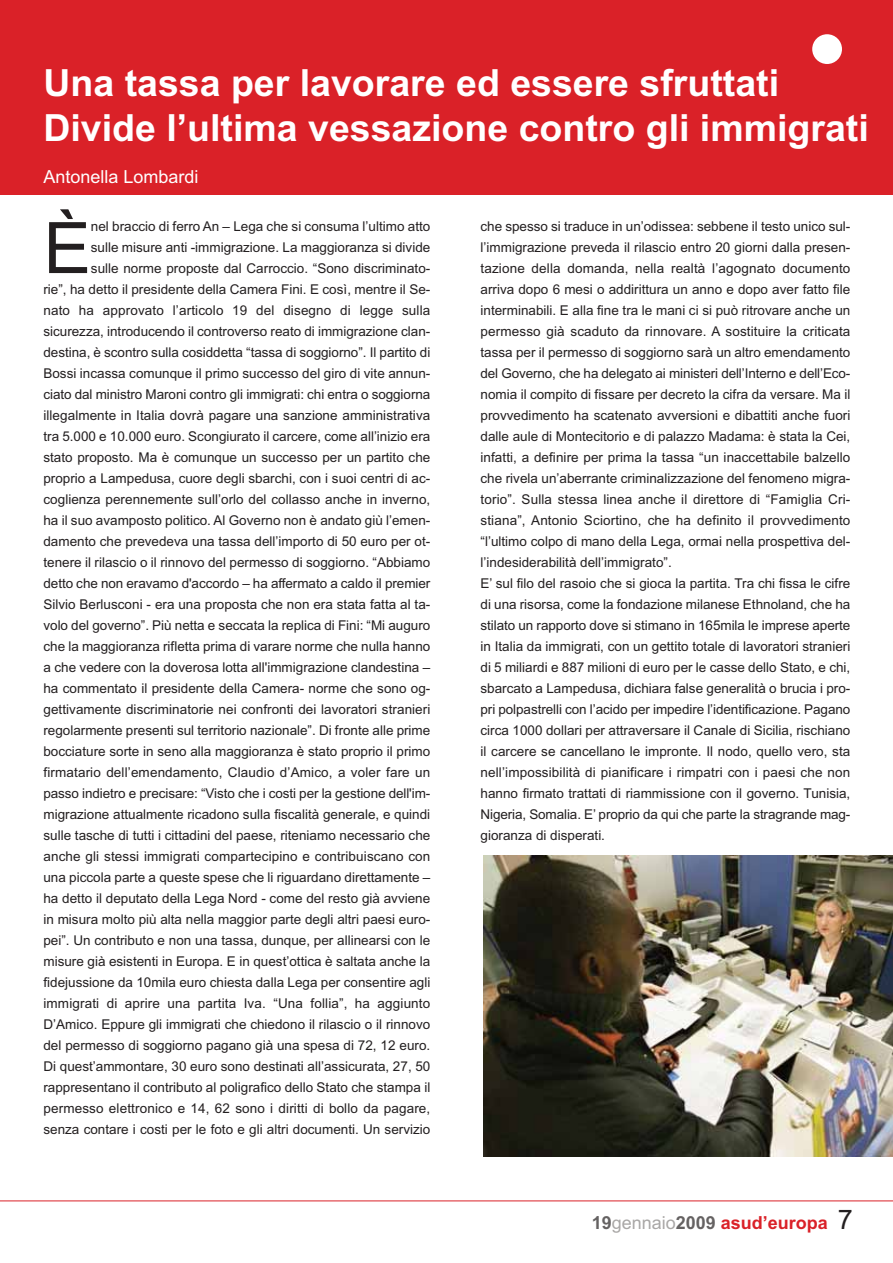
<style>
.page{position:relative;width:893px;height:1263px;background:#fff}
.page>*{position:absolute;margin:0;border:0;box-sizing:border-box;transform-origin:0 0}
.t1{font:71.1px "Arial";color:#231f20}
.t2{font:700 37.5px/45px "Arial";color:#fff}
.t3{font:700 18px "Arial";color:#da2128}
.t4{font:18px "Arial";color:#fff}
.t5{font:13.5px/21px "Arial";color:#231f20;text-align:right}
.s1{color:#656262}
.s2{font-weight:400;color:#a9a7a6}
.s3{font-weight:400;font-size:27px;color:#231f20}
</style>
<div class="page">
<div style="left:0;top:0;width:892px;height:194px;background:#da2128"></div>
<hr style="left:0;top:1201px;width:892px;height:1px;background:#da2128">
<div style="left:812px;top:34px;width:30px;height:30px;background:#fff;border-radius:50%"></div>
<img style="left:483px;top:856px;width:409px;height:300px">
<h2 class="t2" style="left:43px;top:64px;width:826px">Una tassa per lavorare ed essere sfruttati<br>Divide l’ultima vessazione contro gli immigrati</h2>
<h3 class="t4" style="left:43px;top:171px;width:156px">Antonella Lombardi</h3>
<h1 class="t1" style="left:43px;top:222px;width:49px">È</h1>
<p class="t5" style="left:43px;top:217px;width:388px">nel braccio di ferro An – Lega che si consuma l’ultimo atto<br>sulle misure anti -immigrazione. La maggioranza si divide<br>sulle norme proposte dal Carroccio. “Sono discriminato-<br>rie”, ha detto il presidente della Camera Fini. E così, mentre il Se&shy;nato ha approvato l’articolo 19 del disegno di legge sulla sicurezza, introducendo il controverso reato di immigrazione clan&shy;destina, è scontro sulla cosiddetta “tassa di soggiorno”. Il partito di Bossi incassa comunque il primo successo del giro di vite annun&shy;ciato dal ministro Maroni contro gli immigrati: chi entra o soggiorna illegalmente in Italia dovrà pagare una sanzione amministrativa tra 5.000 e 10.000 euro. Scongiurato il carcere, come all’inizio era stato proposto. Ma è comunque un successo per un partito che proprio a Lampedusa, cuore degli sbarchi, con i suoi centri di ac&shy;coglienza perennemente sull’orlo del collasso anche in inverno, ha il suo avamposto politico. Al Governo non è andato giù l’emen&shy;damento che prevedeva una tassa dell’importo di 50 euro per ot&shy;tenere il rilascio o il rinnovo del permesso di soggiorno. “Abbiamo detto che non eravamo d'accordo – ha affermato a caldo il premier Silvio Berlusconi - era una proposta che non era stata fatta al ta&shy;volo del governo”. Più netta e seccata la replica di Fini: “Mi auguro che la maggioranza rifletta prima di varare norme che nulla hanno a che vedere con la doverosa lotta all'immigrazione clandestina – ha commentato il presidente della Camera- norme che sono og&shy;gettivamente discriminatorie nei confronti dei lavoratori stranieri regolarmente presenti sul territorio nazionale”. Di fronte alle prime bocciature sorte in seno alla maggioranza è stato proprio il primo firmatario dell’emendamento, Claudio d’Amico, a voler fare un passo indietro e precisare: “Visto che i costi per la gestione dell'im&shy;migrazione attualmente ricadono sulla fiscalità generale, e quindi sulle tasche di tutti i cittadini del paese, riteniamo necessario che anche gli stessi immigrati compartecipino e contribuiscano con una piccola parte a queste spese che li riguardano direttamente – ha detto il deputato della Lega Nord - come del resto già avviene in misura molto più alta nella maggior parte degli altri paesi euro&shy;pei”. Un contributo e non una tassa, dunque, per allinearsi con le misure già esistenti in Europa. E in quest’ottica è saltata anche la fidejussione da 10mila euro chiesta dalla Lega per consentire agli immigrati di aprire una partita Iva. “Una follia”, ha aggiunto D’Amico. Eppure gli immigrati che chiedono il rilascio o il rinnovo del permesso di soggiorno pagano già una spesa di 72, 12 euro.<br>Di quest’ammontare, 30 euro sono destinati all’assicurata, 27, 50 rappresentano il contributo al poligrafico dello Stato che stampa il permesso elettronico e 14, 62 sono i diritti di bollo da pagare, senza contare i costi per le foto e gli altri documenti. Un servizio</p>
<p class="t5" style="left:480px;top:217px;width:371px;text-align:left">che spesso si traduce in un’odissea: sebbene il testo unico sul&shy;l’immigrazione preveda il rilascio entro 20 giorni dalla presen&shy;tazione della domanda, nella realtà l’agognato documento arriva dopo 6 mesi o addirittura un anno e dopo aver fatto file interminabili. E alla fine tra le mani ci si può ritrovare anche un permesso già scaduto da rinnovare. A sostituire la criticata tassa per il permesso di soggiorno sarà un altro emendamento del Governo, che ha delegato ai ministeri dell’Interno e dell’Eco&shy;nomia il compito di fissare per decreto la cifra da versare. Ma il provvedimento ha scatenato avversioni e dibattiti anche fuori dalle aule di Montecitorio e di palazzo Madama: è stata la Cei, infatti, a definire per prima la tassa “un inaccettabile balzello che rivela un’aberrante criminalizzazione del fenomeno migra&shy;torio”. Sulla stessa linea anche il direttore di “Famiglia Cri&shy;stiana”, Antonio Sciortino, che ha definito il provvedimento “l’ultimo colpo di mano della Lega, ormai nella prospettiva del&shy;l’indesiderabilità dell’immigrato”.<br>E’ sul filo del rasoio che si gioca la partita. Tra chi fissa le cifre di una risorsa, come la fondazione milanese Ethnoland, che ha stilato un rapporto dove si stimano in 165mila le imprese aperte in Italia da immigrati, con un gettito totale di lavoratori stranieri di 5 miliardi e 887 milioni di euro per le casse dello Stato, e chi, sbarcato a Lampedusa, dichiara false generalità o brucia i pro&shy;pri polpastrelli con l’acido per impedire l’identificazione. Pagano circa 1000 dollari per attraversare il Canale di Sicilia, rischiano il carcere se cancellano le impronte. Il nodo, quello vero, sta nell’impossibilità di pianificare i rimpatri con i paesi che non hanno firmato trattati di riammissione con il governo. Tunisia, Nigeria, Somalia. E’ proprio da qui che parte la stragrande mag&shy;gioranza di disperati.</p>
<h3 class="t3" style="left:591px;top:1216px;width:263px"><span class="s1">19</span><span class="s2">gennaio</span><span class="s1">2009</span> asud’europa <span class="s3">7</span></h3>
</div>
